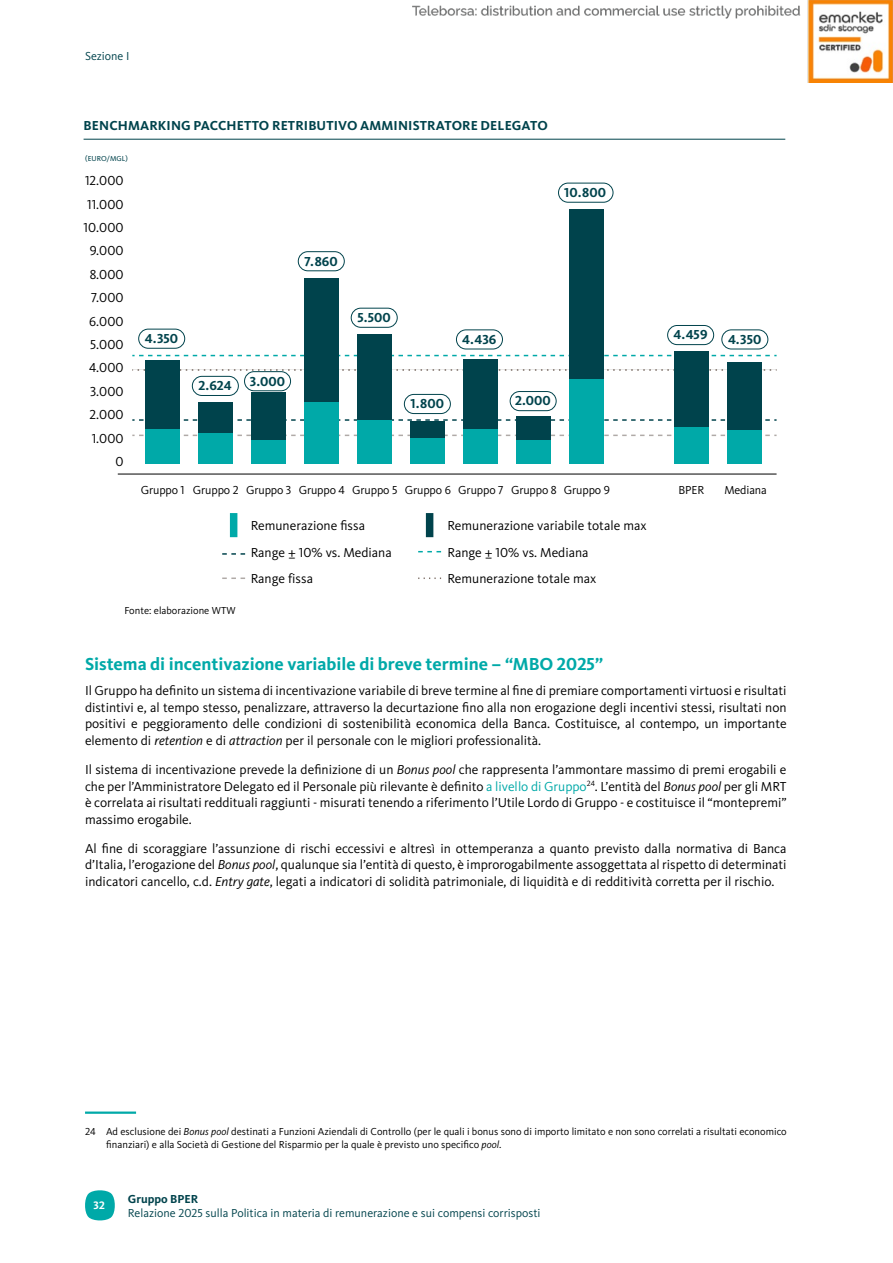
<style>
.page{position:relative;width:893px;height:1263px;background:#fff}
.page>*{position:absolute;margin:0;border:0;box-sizing:border-box;transform-origin:0 0}
.t1{font:700 18px "Kievit Pro";color:#00a9a8}
.t2{font:13.5px/23.4px "Kievit Pro";color:#000;text-align:justify}
.t3{font:700 13.5px "Kievit Pro";letter-spacing:.01em;color:#00434c}
.t4{font:12px "Kievit Pro";color:#00434c}
.t5{font:12px "Kievit Pro";letter-spacing:-.01em;color:#000}
.t6{font:700 12px "Kievit Pro";color:#00434c}
.t7{font:700 11.25px "Kievit Pro";color:#fff}
.t8{font:10.5px/13.5px "Kievit Pro";color:#000}
.t9{font:7.5px "Kievit Pro";letter-spacing:.005em;color:#00434c}
.s1{font-style:italic}
.s2{color:#00a9a8}
</style>
<div class="page">
<svg style="left:85px;top:1190px;width:30px;height:31px"></svg>
<hr style="left:85px;top:1111px;width:51px;height:3px;background:#00a9a8">
<svg style="left:132px;top:355px;width:645px;height:1px"></svg>
<svg style="left:132px;top:369px;width:645px;height:2px"></svg>
<svg style="left:132px;top:419px;width:645px;height:2px"></svg>
<svg style="left:132px;top:435px;width:645px;height:1px"></svg>
<hr style="left:118px;top:474px;width:659px;height:1px;background:#000">
<div style="left:145px;top:429px;width:34px;height:34px;background:#00a9a8"></div>
<div style="left:198px;top:433px;width:34px;height:30px;background:#00a9a8"></div>
<div style="left:251px;top:440px;width:34px;height:23px;background:#00a9a8"></div>
<div style="left:304px;top:402px;width:34px;height:61px;background:#00a9a8"></div>
<div style="left:357px;top:419px;width:34px;height:44px;background:#00a9a8"></div>
<div style="left:410px;top:437px;width:34px;height:26px;background:#00a9a8"></div>
<div style="left:463px;top:429px;width:34px;height:34px;background:#00a9a8"></div>
<div style="left:516px;top:440px;width:34px;height:23px;background:#00a9a8"></div>
<div style="left:728px;top:430px;width:34px;height:33px;background:#00a9a8"></div>
<div style="left:675px;top:426px;width:34px;height:37px;background:#00a9a8"></div>
<div style="left:569px;top:379px;width:34px;height:84px;background:#00a9a8"></div>
<div style="left:145px;top:361px;width:34px;height:68px;background:#00434c"></div>
<div style="left:198px;top:402px;width:34px;height:31px;background:#00434c"></div>
<div style="left:251px;top:393px;width:34px;height:47px;background:#00434c"></div>
<div style="left:304px;top:278px;width:34px;height:124px;background:#00434c"></div>
<div style="left:357px;top:334px;width:34px;height:85px;background:#00434c"></div>
<div style="left:410px;top:421px;width:34px;height:16px;background:#00434c"></div>
<div style="left:463px;top:359px;width:34px;height:70px;background:#00434c"></div>
<div style="left:516px;top:416px;width:34px;height:24px;background:#00434c"></div>
<div style="left:728px;top:362px;width:34px;height:68px;background:#00434c"></div>
<div style="left:675px;top:351px;width:34px;height:75px;background:#00434c"></div>
<div style="left:569px;top:209px;width:34px;height:170px;background:#00434c"></div>
<div style="left:426px;top:513px;width:7px;height:24px;background:#00434c"></div>
<div style="left:230px;top:513px;width:7px;height:24px;background:#00a9a8"></div>
<svg style="left:418px;top:551px;width:23px;height:1px"></svg>
<svg style="left:418px;top:577px;width:23px;height:2px"></svg>
<svg style="left:222px;top:577px;width:23px;height:2px"></svg>
<svg style="left:222px;top:553px;width:23px;height:2px"></svg>
<div style="left:138px;top:329px;width:47px;height:20px;border:1px solid #00434c;border-radius:10px"></div>
<div style="left:298px;top:251px;width:47px;height:20px;border:1px solid #00434c;border-radius:10px"></div>
<div style="left:351px;top:308px;width:47px;height:20px;border:1px solid #00434c;border-radius:10px"></div>
<div style="left:456px;top:329px;width:47px;height:20px;border:1px solid #00434c;border-radius:10px"></div>
<div style="left:667px;top:325px;width:47px;height:20px;border:1px solid #00434c;border-radius:10px"></div>
<div style="left:721px;top:329px;width:47px;height:20px;border:1px solid #00434c;border-radius:10px"></div>
<div style="left:510px;top:391px;width:46px;height:20px;border:1px solid #00434c;border-radius:10px"></div>
<div style="left:558px;top:183px;width:55px;height:20px;border:1px solid #00434c;border-radius:10px"></div>
<div style="left:404px;top:394px;width:47px;height:20px;border:1px solid #00434c;border-radius:10px"></div>
<div style="left:192px;top:376px;width:47px;height:20px;border:1px solid #00434c;border-radius:10px"></div>
<div style="left:244px;top:371px;width:47px;height:20px;border:1px solid #00434c;border-radius:10px"></div>
<hr style="left:84px;top:139px;width:701px;height:1px;background:#00434c">
<img style="left:413px;top:0;width:480px;height:82px">
<p class="t4" style="left:85px;top:49px;width:46px">Sezione I</p>
<p class="t3" style="left:84px;top:118px;width:466px">BENCHMARKING PACCHETTO RETRIBUTIVO AMMINISTRATORE DELEGATO</p>
<p class="t9" style="left:85px;top:154px;width:44px">(EURO/MGL)</p>
<p class="t2" style="left:84px;top:169px;width:41px;text-align:right">12.000<br>11.000<br>10.000<br>9.000<br>8.000<br>7.000<br>6.000<br>5.000<br>4.000<br>3.000<br>2.000<br>1.000<br>0</p>
<p class="t3" style="left:564px;top:184px;width:43px">10.800</p>
<p class="t3" style="left:145px;top:330px;width:35px">4.350</p>
<p class="t3" style="left:305px;top:253px;width:35px">7.860</p>
<p class="t3" style="left:199px;top:378px;width:35px">2.624</p>
<p class="t3" style="left:250px;top:373px;width:37px">3.000</p>
<p class="t3" style="left:357px;top:309px;width:35px">5.500</p>
<p class="t3" style="left:462px;top:331px;width:36px">4.436</p>
<p class="t3" style="left:673px;top:327px;width:36px">4.459</p>
<p class="t3" style="left:728px;top:331px;width:35px">4.350</p>
<p class="t3" style="left:411px;top:396px;width:35px">1.800</p>
<p class="t3" style="left:515px;top:393px;width:37px">2.000</p>
<p class="t5" style="left:141px;top:483px;width:471px">Gruppo 1 Gruppo 2 Gruppo 3 Gruppo 4 Gruppo 5 Gruppo 6 Gruppo 7 Gruppo 8 Gruppo 9</p>
<p class="t5" style="left:678px;top:483px;width:27px">BPER</p>
<p class="t5" style="left:724px;top:483px;width:44px">Mediana</p>
<p class="t2" style="left:251px;top:512px;width:143px;line-height:26.5px;text-align:left">Remunerazione fissa<br>Range ± 10% vs. Mediana<br>Range fissa</p>
<p class="t2" style="left:447px;top:512px;width:201px;line-height:26.5px;text-align:left">Remunerazione variabile totale max<br>Range ± 10% vs. Mediana<br>Remunerazione totale max</p>
<p class="t8" style="left:124px;top:603px;width:113px">Fonte: elaborazione WTW</p>
<h1 class="t1" style="left:85px;top:653px;width:520px">Sistema di incentivazione variabile di breve termine – “MBO 2025”</h1>
<p class="t2" style="left:85px;top:682px;width:703px;line-height:16.5px">Il Gruppo ha definito un sistema di incentivazione variabile di breve termine al fine di premiare comportamenti virtuosi e risultati distintivi e, al tempo stesso, penalizzare, attraverso la decurtazione fino alla non erogazione degli incentivi stessi, risultati non positivi e peggioramento delle condizioni di sostenibilità economica della Banca. Costituisce, al contempo, un importante elemento di <span class="s1">retention</span> e di <span class="s1">attraction</span> per il personale con le migliori professionalità.</p>
<p class="t2" style="left:85px;top:761px;width:703px;line-height:16.5px">Il sistema di incentivazione prevede la definizione di un <span class="s1">Bonus pool</span> che rappresenta l’ammontare massimo di premi erogabili e che per l’Amministratore Delegato ed il Personale più rilevante è definito <span class="s2">a livello di Gruppo</span><sup>24</sup>. L’entità del <span class="s1">Bonus pool</span> per gli MRT è correlata ai risultati reddituali raggiunti - misurati tenendo a riferimento l’Utile Lordo di Gruppo - e costituisce il “montepremi” massimo erogabile.</p>
<p class="t2" style="left:85px;top:840px;width:703px;line-height:16.5px">Al fine di scoraggiare l’assunzione di rischi eccessivi e altresì in ottemperanza a quanto previsto dalla normativa di Banca d’Italia, l’erogazione del <span class="s1">Bonus pool</span>, qualunque sia l’entità di questo, è improrogabilmente assoggettata al rispetto di determinati indicatori cancello, c.d. <span class="s1">Entry gate</span>, legati a indicatori di solidità patrimoniale, di liquidità e di redditività corretta per il rischio.</p>
<p class="t8" style="left:106px;top:1124px;width:682px;text-indent:-21px">24 Ad esclusione dei <span class="s1">Bonus pool</span> destinati a Funzioni Aziendali di Controllo (per le quali i bonus sono di importo limitato e non sono correlati a risultati economico finanziari) e alla Società di Gestione del Risparmio per la quale è previsto uno specifico <span class="s1">pool</span>.</p>
<p class="t7" style="left:94px;top:1198px;width:13px">32</p>
<p class="t6" style="left:128px;top:1191px;width:72px">Gruppo BPER</p>
<p class="t4" style="left:128px;top:1206px;width:414px">Relazione 2025 sulla Politica in materia di remunerazione e sui compensi corrisposti</p>
</div>
